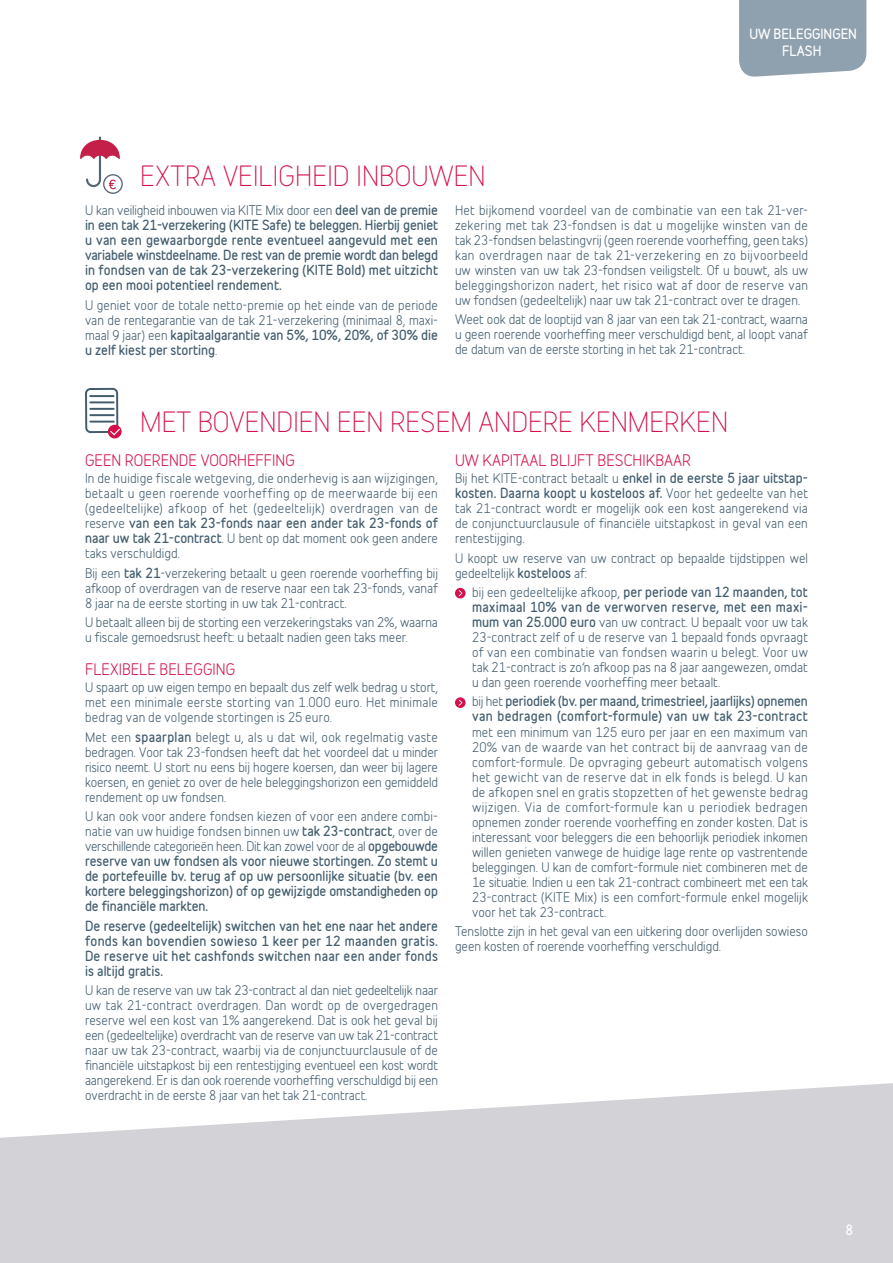
<style>
.page{position:relative;width:893px;height:1263px;background:#fff}
.page>*{position:absolute;margin:0;border:0;box-sizing:border-box;transform-origin:0 0}
.t1{font:300 27px "Belfius Alternative";color:#d3104a}
.t2{font:15px "Belfius Alternative";color:#d3104a}
.t3{font:700 12.75px/16.5px "Belfius Alternative";letter-spacing:-.005em;color:#fff;text-align:center}
.t4{font:12.6px/15px "Belfius Alternative";color:#425c6c;text-align:justify}
.t5{font:700 12.6px/15px "Belfius Alternative";letter-spacing:.005em;color:#425c6c;text-align:justify}
.s1{font-weight:400}
.s2{font-weight:700}
</style>
<div class="page">
<svg style="left:0;top:1083px;width:893px;height:180px;fill:#d3d3d7"></svg>
<div style="left:739px;top:0;width:127px;height:77px;background:#8fa0ae"></div>
<div style="left:455px;top:588px;width:11px;height:10px;background:#d3104a;border-radius:50%"></div>
<svg style="left:459px;top:590px;width:3px;height:6px"></svg>
<svg style="left:455px;top:697px;width:11px;height:11px"></svg>
<svg style="left:459px;top:699px;width:3px;height:7px"></svg>
<svg style="left:80px;top:137px;width:43px;height:57px"></svg>
<svg style="left:108px;top:425px;width:14px;height:13px"></svg>
<svg style="left:85px;top:388px;width:35px;height:47px"></svg>
<h1 class="t1" style="left:140px;top:155px;width:347px">EXTRA VEILIGHEID INBOUWEN</h1>
<p class="t3" style="left:750px;top:25px;width:109px">UW BELEGGINGEN<br>FLASH</p>
<p class="t5" style="left:85px;top:202px;width:354px"><span class="s1">U kan veiligheid inbouwen via KITE Mix door een</span> deel van de premie in een tak 21-verzekering (KITE Safe) te beleggen. Hierbij geniet u van een gewaarborgde rente eventueel aangevuld met een variabele winstdeelname. De rest van de premie wordt dan belegd in fondsen van de tak 23-verzekering (KITE Bold) met uitzicht op een mooi potentieel rendement.</p>
<p class="t4" style="left:85px;top:296px;width:354px">U geniet voor de totale netto-premie op het einde van de periode van de rentegarantie van de tak 21-verzekering (minimaal 8, maxi&shy;maal 9 jaar) een <span class="s2">kapitaalgarantie van 5%, 10%, 20%, of 30% die u zelf kiest per storting</span>.</p>
<p class="t4" style="left:455px;top:201px;width:354px">Het bijkomend voordeel van de combinatie van een tak 21-ver&shy;zekering met tak 23-fondsen is dat u mogelijke winsten van de tak 23-fondsen belastingvrij (geen roerende voorheffing, geen taks) kan overdragen naar de tak 21-verzekering en zo bijvoorbeeld uw winsten van uw tak 23-fondsen veiligstelt. Of u bouwt, als uw beleggingshorizon nadert, het risico wat af door de reserve van uw fondsen (gedeeltelijk) naar uw tak 21-contract over te dragen.</p>
<p class="t4" style="left:455px;top:311px;width:354px">Weet ook dat de looptijd van 8 jaar van een tak 21-contract, waarna u geen roerende voorheffing meer verschuldigd bent, al loopt vanaf de datum van de eerste storting in het tak 21-contract.</p>
<h1 class="t1" style="left:140px;top:400px;width:589px">MET BOVENDIEN EEN RESEM ANDERE KENMERKEN</h1>
<p class="t2" style="left:85px;top:448px;width:211px">GEEN ROERENDE VOORHEFFING</p>
<p class="t4" style="left:85px;top:470px;width:354px">In de huidige fiscale wetgeving, die onderhevig is aan wijzigingen, betaalt u geen roerende voorheffing op de meerwaarde bij een (gedeeltelijke) afkoop of het (gedeeltelijk) overdragen van de reserve <span class="s2">van een tak 23-fonds naar een ander tak 23-fonds of naar uw tak 21-contract</span>. U bent op dat moment ook geen andere taks verschuldigd.</p>
<p class="t4" style="left:85px;top:564px;width:354px">Bij een <span class="s2">tak 21</span>-verzekering betaalt u geen roerende voorheffing bij afkoop of overdragen van de reserve naar een tak 23-fonds, vanaf 8 jaar na de eerste storting in uw tak 21-contract.</p>
<p class="t4" style="left:85px;top:613px;width:354px">U betaalt alleen bij de storting een verzekeringstaks van 2%, waarna u fiscale gemoedsrust heeft: u betaalt nadien geen taks meer.</p>
<p class="t2" style="left:85px;top:657px;width:152px">FLEXIBELE BELEGGING</p>
<p class="t4" style="left:85px;top:679px;width:354px">U spaart op uw eigen tempo en bepaalt dus zelf welk bedrag u stort, met een minimale eerste storting van 1.000 euro. Het minimale bedrag van de volgende stortingen is 25 euro.</p>
<p class="t4" style="left:85px;top:728px;width:354px">Met een <span class="s2">spaarplan</span> belegt u, als u dat wil, ook regelmatig vaste bedragen. Voor tak 23-fondsen heeft dat het voordeel dat u minder risico neemt. U stort nu eens bij hogere koersen, dan weer bij lagere koersen, en geniet zo over de hele beleggingshorizon een gemiddeld rendement op uw fondsen.</p>
<p class="t5" style="left:85px;top:808px;width:354px"><span class="s1">U kan ook voor andere fondsen kiezen of voor een andere combi&shy;natie van uw huidige fondsen binnen uw</span> tak 23-contract<span class="s1">, over de verschillende categorieën heen. Dit kan zowel voor de al</span> opgebouwde reserve van uw fondsen als voor nieuwe stortingen. Zo stemt u de portefeuille bv. terug af op uw persoonlijke situatie (bv. een kortere beleggingshorizon) of op gewijzigde omstandigheden op de financiële markten.</p>
<p class="t5" style="left:85px;top:918px;width:354px">De reserve (gedeeltelijk) switchen van het ene naar het andere fonds kan bovendien sowieso 1 keer per 12 maanden gratis.<br>De reserve uit het cashfonds switchen naar een ander fonds is altijd gratis.</p>
<p class="t4" style="left:85px;top:981px;width:354px">U kan de reserve van uw tak 23-contract al dan niet gedeeltelijk naar uw tak 21-contract overdragen. Dan wordt op de overgedragen reserve wel een kost van 1% aangerekend. Dat is ook het geval bij een (gedeeltelijke) overdracht van de reserve van uw tak 21-contract naar uw tak 23-contract, waarbij via de conjunctuurclausule of de financiële uitstapkost bij een rentestijging eventueel een kost wordt aangerekend. Er is dan ook roerende voorheffing verschuldigd bij een overdracht in de eerste 8 jaar van het tak 21-contract.</p>
<p class="t2" style="left:455px;top:448px;width:238px">UW KAPITAAL BLIJFT BESCHIKBAAR</p>
<p class="t4" style="left:455px;top:470px;width:354px">Bij het KITE-contract betaalt u <span class="s2">enkel in de eerste 5 jaar uitstap&shy;kosten. Daarna koopt u kosteloos af.</span> Voor het gedeelte van het tak 21-contract wordt er mogelijk ook een kost aangerekend via de conjunctuurclausule of financiële uitstapkost in geval van een rentestijging.</p>
<p class="t4" style="left:455px;top:549px;width:354px">U koopt uw reserve van uw contract op bepaalde tijdstippen wel gedeeltelijk <span class="s2">kosteloos</span> af:</p>
<p class="t4" style="left:472px;top:583px;width:337px">bij een gedeeltelijke afkoop, <span class="s2">per periode van 12 maanden, tot maximaal 10% van de verworven reserve, met een maxi&shy;mum van 25.000 euro</span> van uw contract. U bepaalt voor uw tak 23-contract zelf of u de reserve van 1 bepaald fonds opvraagt of van een combinatie van fondsen waarin u belegt. Voor uw tak 21-contract is zo’n afkoop pas na 8 jaar aangewezen, omdat u dan geen roerende voorheffing meer betaalt.</p>
<p class="t5" style="left:472px;top:694px;width:337px"><span class="s1">bij het</span> periodiek (bv. per maand, trimestrieel, jaarlijks) opnemen van bedragen (comfort-formule) van uw tak 23-contract</p>
<p class="t4" style="left:472px;top:723px;width:337px">met een minimum van 125 euro per jaar en een maximum van 20% van de waarde van het contract bij de aanvraag van de comfort-formule. De opvraging gebeurt automatisch volgens het gewicht van de reserve dat in elk fonds is belegd. U kan de afkopen snel en gratis stopzetten of het gewenste bedrag wijzigen. Via de comfort-formule kan u periodiek bedragen opnemen zonder roerende voorheffing en zonder kosten. Dat is interessant voor beleggers die een behoorlijk periodiek inkomen willen genieten vanwege de huidige lage rente op vastrentende beleggingen. U kan de comfort-formule niet combineren met de 1e situatie. Indien u een tak 21-contract combineert met een tak 23-contract (KITE Mix) is een comfort-formule enkel mogelijk voor het tak 23-contract.</p>
<p class="t4" style="left:455px;top:922px;width:354px">Tenslotte zijn in het geval van een uitkering door overlijden sowieso geen kosten of roerende voorheffing verschuldigd.</p>
<p class="t3" style="left:845px;top:1221px;width:9px">8</p>
</div>
